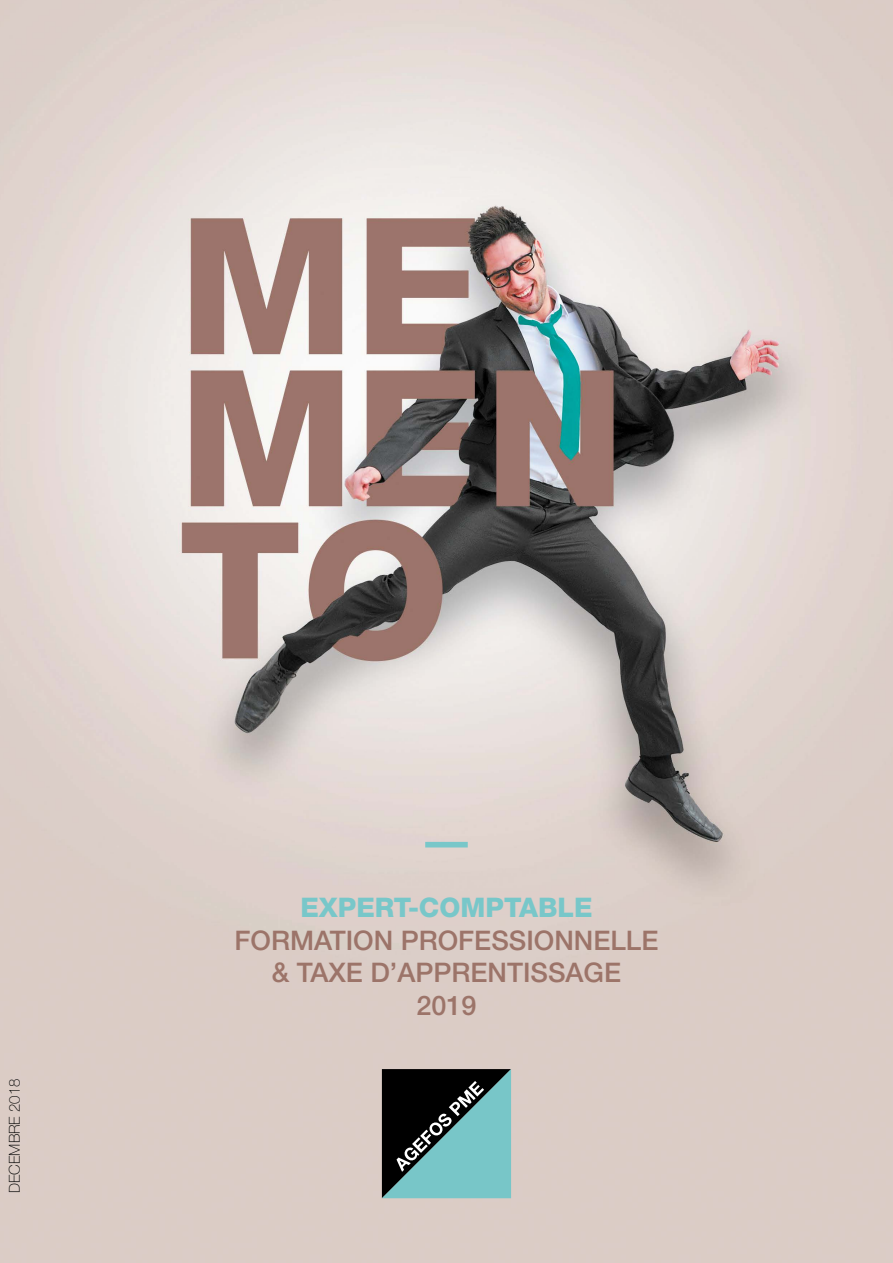
<style>
.page{position:relative;width:893px;height:1263px;background:#fff}
.page>*{position:absolute;margin:0;border:0;box-sizing:border-box;transform-origin:0 0}
.t1{font:500 27px/32.4px "Helvetica Neue LT Pro";color:#9c7469;text-align:center}
.t2{font:800 27px "Helvetica Neue LT Pro";color:#78c7c9}
.t3{font:100 15px "Helvetica Neue LT Std";color:#000}
</style>
<div class="page">
<img style="left:0;top:0;width:893px;height:1263px">
<svg style="left:382px;top:1069px;width:129px;height:129px;background:#486e6f"></svg>
<div style="left:425px;top:842px;width:43px;height:5px;background:#78c7c9"></div>
<p class="t3" style="left:6px;top:1193px;width:116px;rotate:-90deg">DECEMBRE 2018</p>
<p class="t2" style="left:300px;top:892px;width:294px">EXPERT-COMPTABLE</p>
<p class="t1" style="left:235px;top:924px;width:425px">FORMATION PROFESSIONNELLE &amp; TAXE D’APPRENTISSAGE<br>2019</p>
</div>
